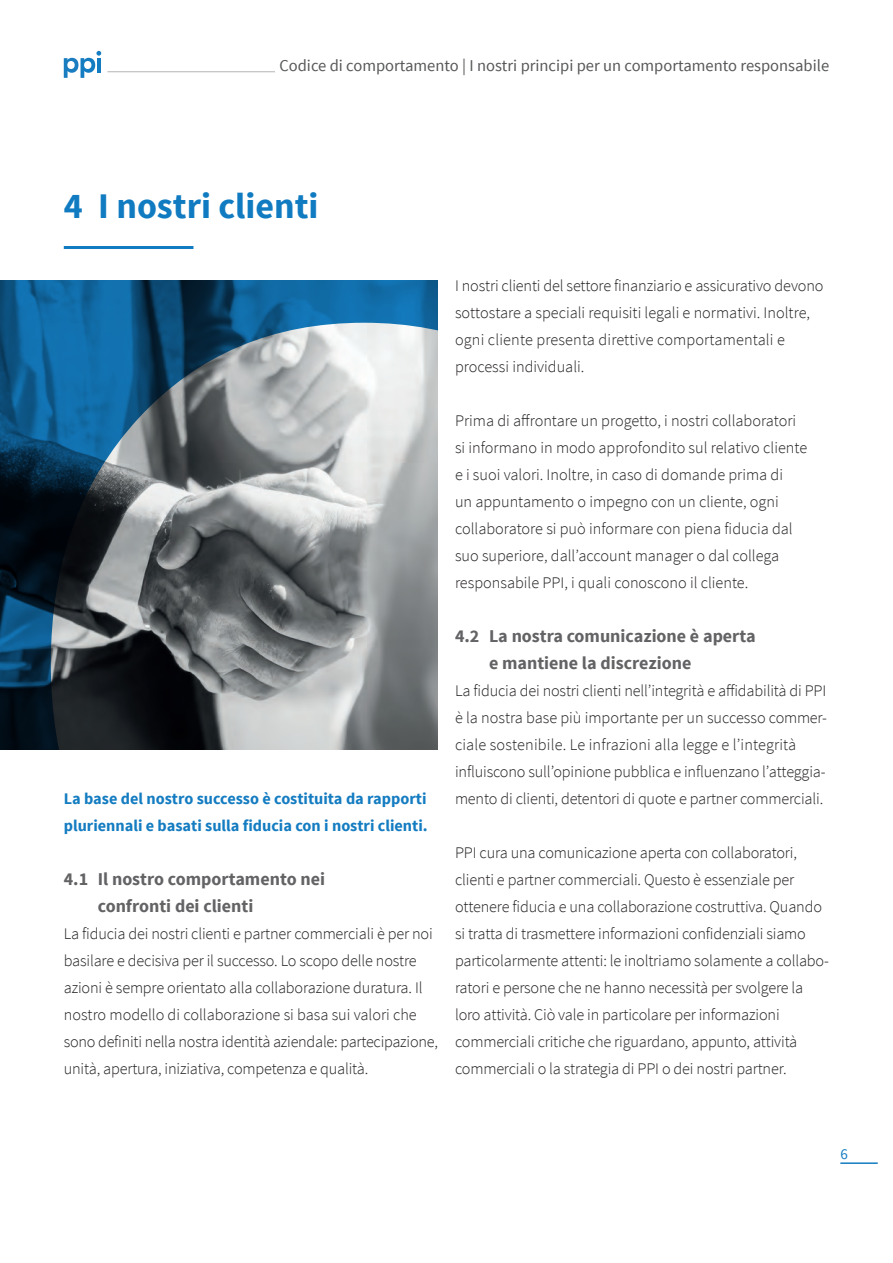
<style>
.page{position:relative;width:893px;height:1263px;background:#fff}
.page>*{position:absolute;margin:0;border:0;box-sizing:border-box;transform-origin:0 0}
.t1{font:700 36px "Source Sans Pro";color:#107bc1}
.t2{font:700 18px/27px "Source Sans Pro";color:#636366}
.t3{font:16.5px "Source Sans Pro";color:#57585a}
.t4{font:300 16.2px/27px "Source Sans Pro";letter-spacing:-.01em;color:#231f20}
.t5{font:700 16.2px/27px "Source Sans Pro";color:#147cc1}
.t6{font:15px "Source Sans Pro";color:#147cc1}
</style>
<div class="page">
<hr style="left:107px;top:71px;width:168px;height:1px;background:#bcbdc0">
<svg style="left:64px;top:51px;width:37px;height:27px"></svg>
<hr style="left:840px;top:1162px;width:38px;height:2px;background:#147cc1">
<hr style="left:64px;top:246px;width:129px;height:3px;background:#107bc1">
<img style="left:0;top:280px;width:438px;height:470px">
<p class="t3" style="left:279px;top:56px;width:551px">Codice di comportamento | I nostri principi per un comportamento responsabile</p>
<h1 class="t1" style="left:64px;top:183px;width:256px">4 I nostri clienti</h1>
<p class="t5" style="left:64px;top:786px;width:365px">La base del nostro successo è costituita da rapporti pluriennali e basati sulla fiducia con i nostri clienti.</p>
<p class="t2" style="left:98px;top:866px;width:229px;text-indent:-34px">4.1 Il nostro comportamento nei confronti dei clienti</p>
<p class="t4" style="left:64px;top:920px;width:376px">La fiducia dei nostri clienti e partner commerciali è per noi basilare e decisiva per il successo. Lo scopo delle nostre azioni è sempre orientato alla collaborazione duratura. Il nostro modello di collaborazione si basa sui valori che sono definiti nella nostra identità aziendale: partecipazione, unità, apertura, iniziativa, competenza e qualità.</p>
<p class="t4" style="left:455px;top:272px;width:370px">I nostri clienti del settore finanziario e assicurativo devono sottostare a speciali requisiti legali e normativi. Inoltre, ogni cliente presenta direttive comportamentali e processi individuali.</p>
<p class="t4" style="left:455px;top:407px;width:354px">Prima di affrontare un progetto, i nostri collaboratori si informano in modo approfondito sul relativo cliente e i suoi valori. Inoltre, in caso di domande prima di<br>un appuntamento o impegno con un cliente, ogni collaboratore si può informare con piena fiducia dal suo superiore, dall’account manager o dal collega responsabile PPI, i quali conoscono il cliente.</p>
<p class="t2" style="left:489px;top:623px;width:268px;text-indent:-34px">4.2 La nostra comunicazione è aperta e mantiene la discrezione</p>
<p class="t4" style="left:455px;top:677px;width:373px">La fiducia dei nostri clienti nell’integrità e affidabilità di PPI è la nostra base più importante per un successo commer&shy;ciale sostenibile. Le infrazioni alla legge e l’integrità influiscono sull’opinione pubblica e influenzano l’atteggia&shy;mento di clienti, detentori di quote e partner commerciali.</p>
<p class="t4" style="left:455px;top:839px;width:376px">PPI cura una comunicazione aperta con collaboratori, clienti e partner commerciali. Questo è essenziale per ottenere fiducia e una collaborazione costruttiva. Quando si tratta di trasmettere informazioni confidenziali siamo particolarmente attenti: le inoltriamo solamente a collabo&shy;ratori e persone che ne hanno necessità per svolgere la loro attività. Ciò vale in particolare per informazioni commerciali critiche che riguardano, appunto, attività commerciali o la strategia di PPI o dei nostri partner.</p>
<p class="t6" style="left:840px;top:1144px;width:9px">6</p>
</div>
